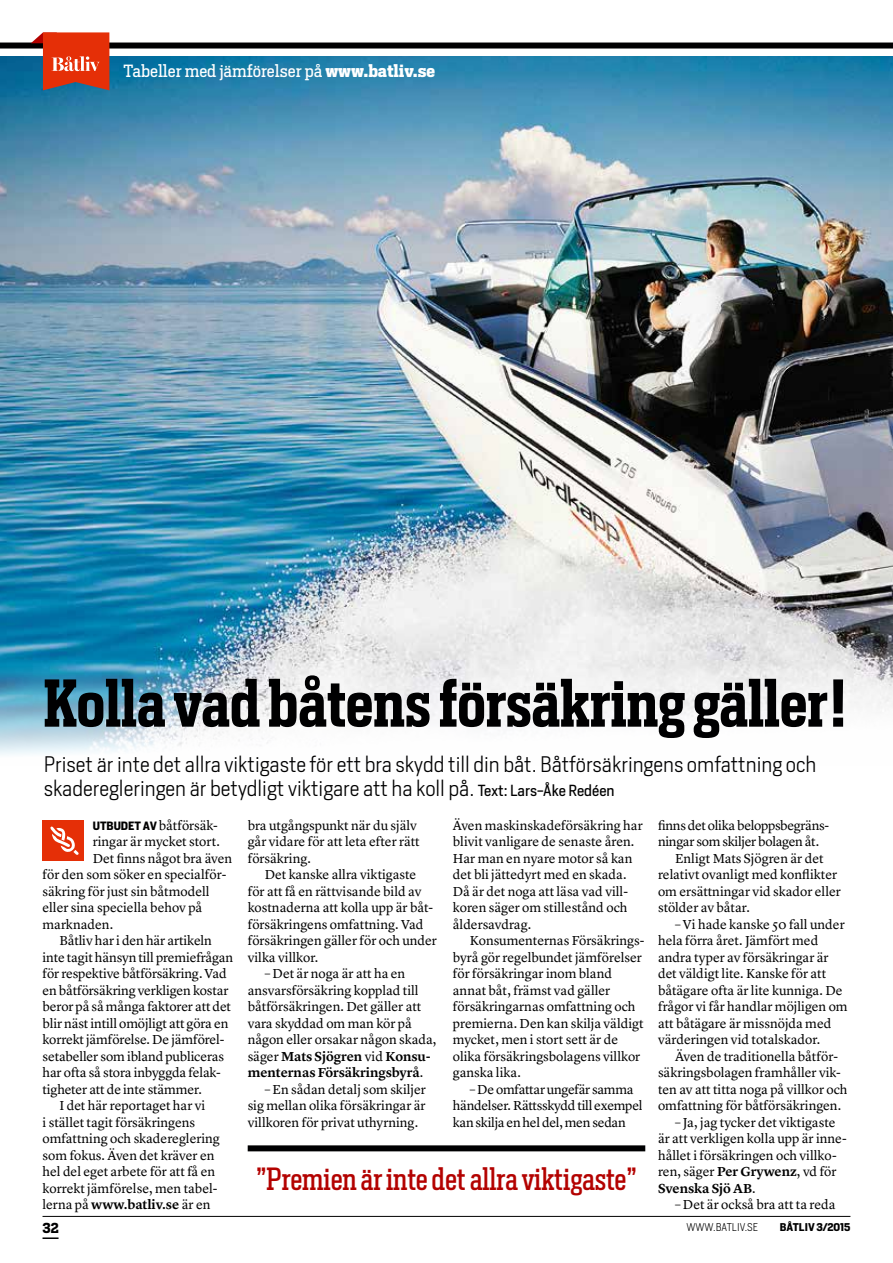
<style>
.page{position:relative;width:893px;height:1263px;background:#fff}
.page>*{position:absolute;margin:0;border:0;box-sizing:border-box;transform-origin:0 0}
.t1{font:600 63px "Heron Serif Cond";color:#000001}
.t2{font:30px "Heron Serif Cond";color:#b30200}
.t3{font:300 21px/24px "Heron Sans";color:#000001}
.t4{font:16.5px "Heron Serif";color:#fff}
.t5{font:13.5px/16.5px "Lyon Text";color:#000001}
.t6{font:13.5px/16.5px "Lyon Text";letter-spacing:-.02em;color:#000001}
.t7{font:600 13.5px "Lyon Text";color:#000001}
.t8{font:700 13.5px "Heron Serif";color:#000001}
.t9{font:300 10.5px "Heron Sans";color:#000001}
.t10{font:700 10.5px "Heron Sans";color:#000001}
.s1{font-weight:700}
.s2{font-weight:400;font-size:15px}
.s3{font-family:"Heron Sans";font-weight:700;font-size:11.25px}
.s4{font-weight:400}
.s5{font-weight:600}
</style>
<div class="page">
<hr style="left:43px;top:1216px;width:807px;height:1px;background:#000001">
<svg style="left:43px;top:1237px;width:16px;height:2px"></svg>
<div style="left:0;top:43px;width:893px;height:6px;background:#000001"></div>
<img style="left:0;top:56px;width:893px;height:699px">
<svg style="left:31px;top:32px;width:78px;height:58px;background:#c34c36"></svg>
<div style="left:248px;top:1145px;width:397px;height:6px;background:#000001"></div>
<div style="left:43px;top:820px;width:41px;height:41px;background:#e52f07"></div>
<svg style="left:50px;top:826px;width:29px;height:29px"></svg>
<p class="t4" style="left:123px;top:60px;width:313px">Tabeller med jämförelser på <span class="s1">www.batliv.se</span></p>
<h1 class="t1" style="left:44px;top:662px;width:806px">Kolla vad båtens försäkring gäller!</h1>
<h3 class="t3" style="left:44px;top:752px;width:774px">Priset är inte det allra viktigaste för ett bra skydd till din båt. Båtförsäkringens omfattning och skaderegleringen är betydligt viktigare att ha koll på. <span class="s2">Text: Lars-Åke Redéen</span></h3>
<p class="t5" style="left:93px;top:816px;width:127px"><span class="s3">UTBUDET AV</span> båtförsäk-</p>
<p class="t5" style="left:93px;top:832px;width:129px">ringar är mycket stort.</p>
<p class="t5" style="left:93px;top:849px;width:141px">Det finns något bra även</p>
<p class="t5" style="left:43px;top:865px;width:185px">för den som söker en specialför-</p>
<p class="t5" style="left:43px;top:882px;width:169px">säkring för just sin båtmodell</p>
<p class="t5" style="left:43px;top:898px;width:161px">eller sina speciella behov på</p>
<p class="t5" style="left:43px;top:915px;width:72px">marknaden.</p>
<p class="t5" style="left:60px;top:931px;width:154px">Båtliv har i den här artikeln</p>
<p class="t5" style="left:43px;top:948px;width:192px">inte tagit hänsyn till premiefrågan</p>
<p class="t5" style="left:43px;top:964px;width:186px">för respektive båtförsäkring. Vad</p>
<p class="t5" style="left:43px;top:981px;width:187px">en båtförsäkring verkligen kostar</p>
<p class="t5" style="left:43px;top:997px;width:190px">beror på så många faktorer att det</p>
<p class="t5" style="left:43px;top:1014px;width:187px">blir näst intill omöjligt att göra en</p>
<p class="t5" style="left:43px;top:1030px;width:183px">korrekt jämförelse. De jämförel-</p>
<p class="t5" style="left:43px;top:1047px;width:183px">setabeller som ibland publiceras</p>
<p class="t5" style="left:43px;top:1063px;width:180px">har ofta så stora inbyggda felak-</p>
<p class="t5" style="left:43px;top:1080px;width:161px">tigheter att de inte stämmer.</p>
<p class="t5" style="left:60px;top:1096px;width:147px">I det här reportaget har vi</p>
<p class="t5" style="left:43px;top:1113px;width:154px">i stället tagit försäkringens</p>
<p class="t5" style="left:43px;top:1129px;width:179px">omfattning och skadereglering</p>
<p class="t5" style="left:43px;top:1146px;width:173px">som fokus. Även det kräver en</p>
<p class="t5" style="left:43px;top:1162px;width:174px">hel del eget arbete för att få en</p>
<p class="t5" style="left:43px;top:1179px;width:176px">korrekt jämförelse, men tabel-</p>
<p class="t7" style="left:43px;top:1194px;width:170px"><span class="s4">lerna på</span> www.batliv.se <span class="s4">är en</span></p>
<p class="t5" style="left:248px;top:816px;width:173px">bra utgångspunkt när du själv går vidare för att leta efter rätt försäkring.</p>
<p class="t5" style="left:248px;top:865px;width:191px;text-indent:17px">Det kanske allra viktigaste<br>för att få en rättvisande bild av kostnaderna att kolla upp är båt&shy;försäkringens omfattning. Vad försäkringen gäller för och under vilka villkor.</p>
<p class="t5" style="left:248px;top:964px;width:190px;text-indent:17px">– Det är noga är att ha en ansvarsförsäkring kopplad till båtförsäkringen. Det gäller att vara skyddad om man kör på någon eller orsakar någon skada, säger <span class="s5">Mats Sjögren</span> vid <span class="s5">Konsu&shy;menternas Försäkringsbyrå</span>.</p>
<p class="t5" style="left:248px;top:1080px;width:180px;text-align:justify;text-indent:17px">– En sådan detalj som skiljer sig mellan olika försäkringar är villkoren för privat uthyrning.</p>
<p class="t5" style="left:453px;top:816px;width:191px">Även maskinskadeförsäkring har blivit vanligare de senaste åren.<br>Har man en nyare motor så kan det bli jättedyrt med en skada.<br>Då är det noga att läsa vad vill&shy;koren säger om stillestånd och åldersavdrag.</p>
<p class="t5" style="left:453px;top:931px;width:193px;text-indent:17px">Konsumenternas Försäkrings&shy;byrå gör regelbundet jämförelser för försäkringar inom bland annat båt, främst vad gäller försäkringarnas omfattning och premierna. Den kan skilja väldigt mycket, men i stort sett är de olika försäkringsbolagens villkor ganska lika.</p>
<p class="t6" style="left:453px;top:1080px;width:191px;text-indent:17px">– De omfattar ungefär samma händelser. Rättsskydd till exempel kan skilja en hel del, men sedan</p>
<h2 class="t2" style="left:256px;top:1159px;width:382px">”Premien är inte det allra viktigaste”</h2>
<p class="t6" style="left:658px;top:816px;width:173px">finns det olika beloppsbegräns-</p>
<p class="t6" style="left:658px;top:832px;width:163px">ningar som skiljer bolagen åt.</p>
<p class="t5" style="left:675px;top:849px;width:150px">Enligt Mats Sjögren är det</p>
<p class="t5" style="left:658px;top:865px;width:181px">relativt ovanligt med konflikter</p>
<p class="t5" style="left:658px;top:882px;width:184px">om ersättningar vid skador eller</p>
<p class="t5" style="left:658px;top:898px;width:93px">stölder av båtar.</p>
<p class="t5" style="left:658px;top:915px;width:191px;text-indent:17px">– Vi hade kanske 50 fall under hela förra året. Jämfört med andra typer av försäkringar är det väldigt lite. Kanske för att båtägare ofta är lite kunniga. De frågor vi får handlar möjligen om att båtägare är missnöjda med värderingen vid totalskador.</p>
<p class="t5" style="left:658px;top:1047px;width:191px;text-align:center">Även de traditionella båtför&shy;säkringsbolagen framhåller vik&shy;ten av att titta noga på villkor och omfattning för båtförsäkringen.</p>
<p class="t5" style="left:658px;top:1113px;width:190px;text-indent:17px">– Ja, jag tycker det viktigaste är att verkligen kolla upp är inne&shy;hållet i försäkringen och villko&shy;ren, säger <span class="s5">Per Grywenz</span>, vd för<br><span class="s5">Svenska Sjö AB</span>.</p>
<p class="t5" style="left:675px;top:1195px;width:162px">– Det är också bra att ta reda</p>
<p class="t8" style="left:43px;top:1219px;width:18px">32</p>
<p class="t9" style="left:686px;top:1220px;width:73px">WWW.BATLIV.SE</p>
<p class="t10" style="left:780px;top:1220px;width:72px">BÅTLIV 3/2015</p>
</div>
